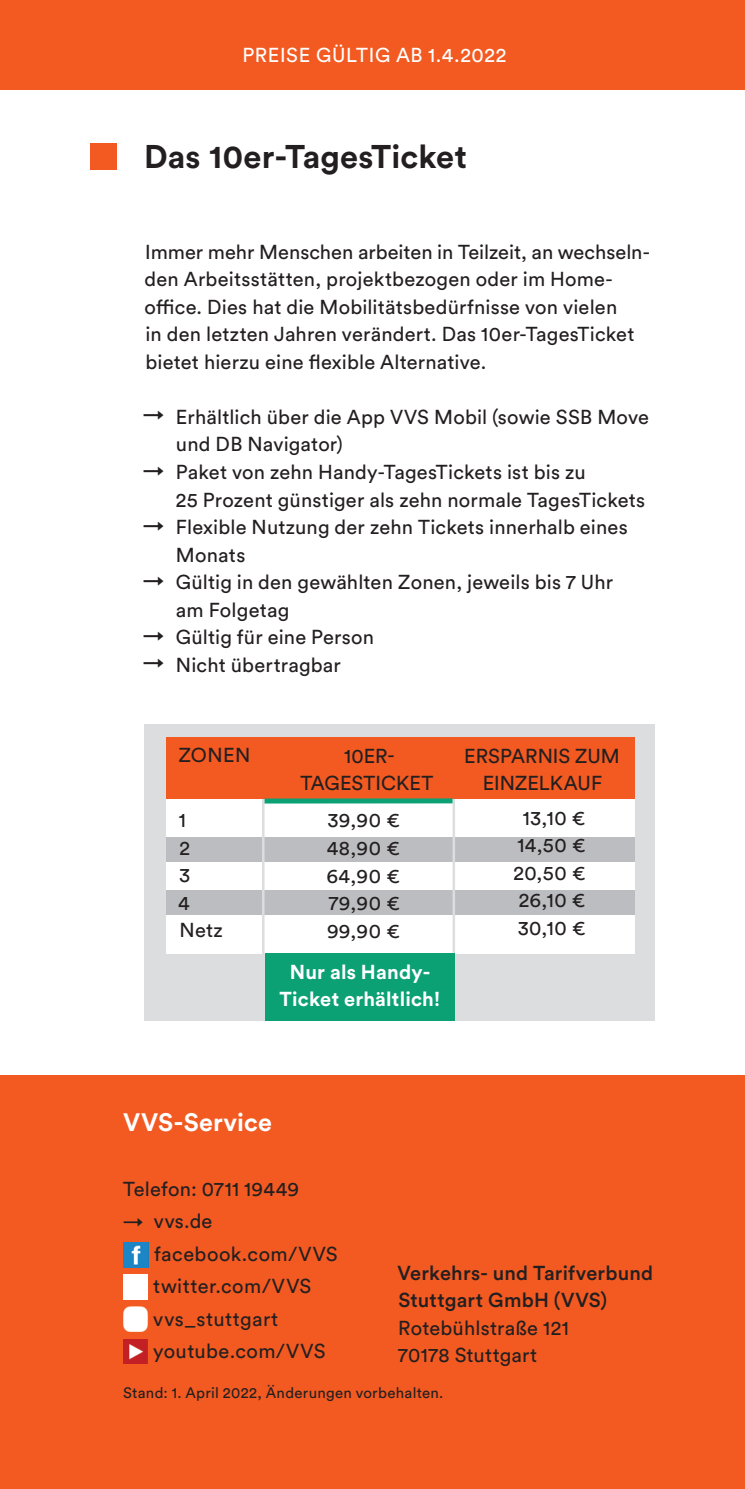
<style>
.page{position:relative;width:745px;height:1489px;background:#fff}
.page>*{position:absolute;margin:0;border:0;box-sizing:border-box;transform-origin:0 0}
.t1{font:700 32.5px "Circular Std";letter-spacing:.005em;color:#231f20}
.t2{font:700 25px "Circular Std";letter-spacing:.005em;color:#fff}
.t3{font:20px/27.5px "Circular Std";letter-spacing:.01em;color:#231f20}
.t4{font:500 20px/27.5px "Circular Std";letter-spacing:.01em;color:#231f20}
.t5{font:700 20px/27.5px "Circular Std";letter-spacing:.01em;color:#fff;text-align:center}
.t6{font:20px "Circular Std";letter-spacing:.03em;color:#fff}
.t7{font:15px "Circular Std";letter-spacing:.02em;color:#231f20}
.s1{font-weight:500}
</style>
<div class="page">
<div style="left:0;top:0;width:744px;height:90px;background:#f25a21"></div>
<div style="left:0;top:1075px;width:744px;height:413px;background:#f25a21"></div>
<img style="left:123px;top:1242px;width:25px;height:25px">
<img style="left:123px;top:1274px;width:25px;height:25px">
<img style="left:123px;top:1306px;width:25px;height:24px">
<img style="left:123px;top:1339px;width:25px;height:24px">
<div style="left:144px;top:724px;width:510px;height:296px;background:#dcdddf"></div>
<div style="left:90px;top:143px;width:27px;height:27px;background:#f25a21"></div>
<div style="left:166px;top:797px;width:468px;height:156px;background:#fff"></div>
<div style="left:166px;top:837px;width:468px;height:24px;background:#bcbdc0"></div>
<div style="left:166px;top:890px;width:468px;height:25px;background:#bcbdc0"></div>
<hr style="left:262px;top:795px;width:2px;height:166px;background:#dcdddf">
<hr style="left:452px;top:795px;width:3px;height:166px;background:#dcdddf">
<div style="left:166px;top:736px;width:468px;height:62px;background:#f25a21"></div>
<div style="left:264px;top:798px;width:188px;height:5px;background:#0ba175"></div>
<div style="left:265px;top:953px;width:190px;height:67px;background:#0ba175"></div>
<p class="t6" style="left:242px;top:43px;width:265px">PREISE GÜLTIG AB 1.4.2022</p>
<h1 class="t1" style="left:144px;top:136px;width:324px">Das 10er-TagesTicket</h1>
<p class="t3" style="left:144px;top:238px;width:506px">Immer mehr Menschen arbeiten in Teilzeit, an wechseln&shy;den Arbeitsstätten, projektbezogen oder im Home&shy;office. Dies hat die Mobilitätsbedürfnisse von vielen<br>in den letzten Jahren verändert. Das 10er-TagesTicket bietet hierzu eine flexible Alternative.</p>
<p class="t3" style="left:176px;top:403px;width:474px;text-indent:-33px"><span class="s1">→</span> Erhältlich über die App VVS Mobil (sowie SSB Move und DB Navigator)</p>
<p class="t3" style="left:176px;top:458px;width:470px;text-indent:-33px"><span class="s1">→</span> Paket von zehn Handy-TagesTickets ist bis zu<br>25 Prozent günstiger als zehn normale TagesTickets</p>
<p class="t3" style="left:176px;top:513px;width:453px;text-indent:-33px"><span class="s1">→</span> Flexible Nutzung der zehn Tickets innerhalb eines<br>Monats</p>
<p class="t3" style="left:176px;top:568px;width:438px;text-indent:-33px"><span class="s1">→</span> Gültig in den gewählten Zonen, jeweils bis 7 Uhr am Folgetag</p>
<p class="t3" style="left:143px;top:623px;width:232px"><span class="s1">→</span> Gültig für eine Person</p>
<p class="t3" style="left:143px;top:650px;width:199px"><span class="s1">→</span> Nicht übertragbar</p>
<p class="t3" style="left:178px;top:741px;width:73px">ZONEN</p>
<p class="t3" style="left:300px;top:741px;width:134px;text-align:center">10ER-<br>TAGESTICKET</p>
<p class="t3" style="left:464px;top:741px;width:157px;text-align:center">ERSPARNIS ZUM<br>EINZELKAUF</p>
<p class="t3" style="left:513px;top:803px;width:73px;text-align:center">13,10 €<br>14,50 €<br>20,50 €<br>26,10 €<br>30,10 €</p>
<p class="t5" style="left:279px;top:957px;width:162px">Nur als Handy-<br>Ticket erhältlich!</p>
<p class="t3" style="left:178px;top:806px;width:46px">1<br>2<br>3<br>4<br>Netz</p>
<p class="t3" style="left:326px;top:806px;width:75px;text-align:justify">39,90 € 48,90 € 64,90 € 79,90 € 99,90 €</p>
<p class="t2" style="left:123px;top:1105px;width:150px">VVS-Service</p>
<p class="t3" style="left:123px;top:1174px;width:177px">Telefon: 0711 19449</p>
<p class="t3" style="left:153px;top:1204px;width:186px;line-height:32.5px;text-indent:-30px">→ vvs.de facebook.com/VVS twitter.com/VVS vvs_stuttgart youtube.com/VVS</p>
<p class="t4" style="left:397px;top:1258px;width:257px">Verkehrs- und Tarifverbund<br>Stuttgart GmbH (VVS)</p>
<p class="t3" style="left:398px;top:1313px;width:172px">Rotebühlstraße 121<br>70178 Stuttgart</p>
<p class="t7" style="left:123px;top:1383px;width:321px">Stand: 1. April 2022, Änderungen vorbehalten.</p>
</div>
